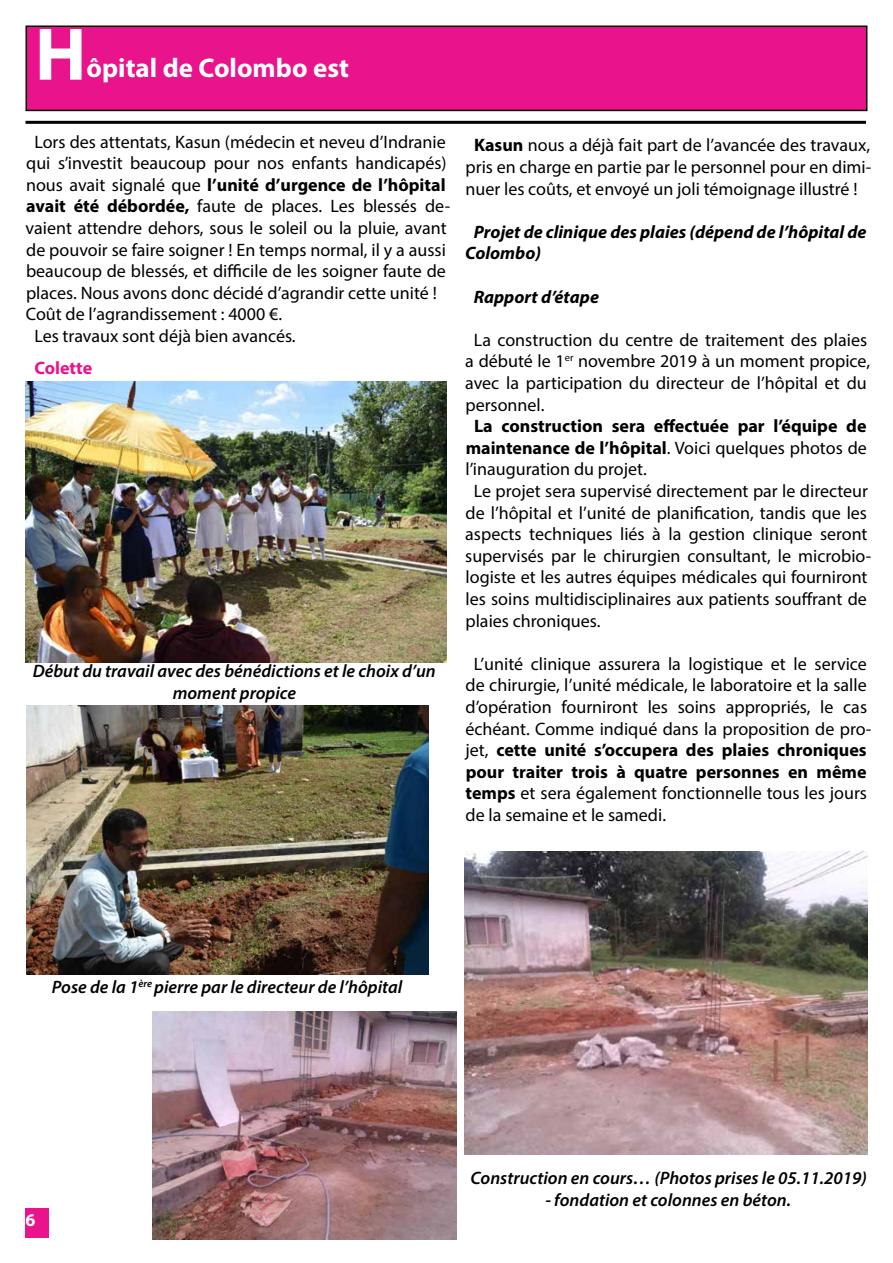
<style>
.page{position:relative;width:893px;height:1263px;background:#fff}
.page>*{position:absolute;margin:0;border:0;box-sizing:border-box;transform-origin:0 0}
.t1{font:700 75px "Myriad Pro";color:#fff}
.t2{font:700 27px "Myriad Pro";color:#fff}
.t3{font:18px/21.6px "Myriad Pro";color:#000}
.t4{font:italic 600 18px/21.6px "Myriad Pro";color:#000;text-align:center}
.t5{font:700 18px "Myriad Pro";color:#000}
.t6{font:italic 700 18px/21.6px "Myriad Pro";color:#000}
.t7{font:700 18px "Myriad Pro";color:#e9138c}
.t8{font:700 18px "Myriad Pro";color:#fff}
.s1{font-weight:400}
.s2{font-weight:700}
</style>
<div class="page">
<div style="left:26px;top:1208px;width:23px;height:29px;background:#e9138c"></div>
<div style="left:26px;top:26px;width:841px;height:84px;background:#e9138c"></div>
<div style="left:26px;top:26px;width:841px;height:85px;border:2px solid #000"></div>
<hr style="left:26px;top:121px;width:840px;height:3px;background:#000">
<img style="left:26px;top:382px;width:420px;height:280px">
<img style="left:26px;top:705px;width:403px;height:269px">
<img style="left:152px;top:1011px;width:304px;height:228px">
<img style="left:465px;top:851px;width:402px;height:303px">
<h1 class="t1" style="left:35px;top:5px;width:53px">H</h1>
<h2 class="t2" style="left:87px;top:51px;width:264px">ôpital de Colombo est</h2>
<p class="t3" style="left:34px;top:130px;width:413px">Lors des attentats, Kasun (médecin et neveu d’Indranie</p>
<p class="t3" style="left:26px;top:152px;width:422px">qui s’investit beaucoup pour nos enfants handicapés)</p>
<p class="t5" style="left:26px;top:173px;width:421px"><span class="s1">nous avait signalé que</span> l’unité d’urgence de l’hôpital</p>
<p class="t3" style="left:26px;top:195px;width:426px"><span class="s2">avait été débordée,</span> faute de places. Les blessés de-</p>
<p class="t3" style="left:26px;top:217px;width:422px">vaient attendre dehors, sous le soleil ou la pluie, avant</p>
<p class="t3" style="left:26px;top:238px;width:421px">de pouvoir se faire soigner ! En temps normal, il y a aussi</p>
<p class="t3" style="left:26px;top:260px;width:421px">beaucoup de blessés, et difficile de les soigner faute de</p>
<p class="t3" style="left:26px;top:282px;width:412px">places. Nous avons donc décidé d’agrandir cette unité !</p>
<p class="t3" style="left:26px;top:303px;width:258px">Coût de l’agrandissement : 4000 €.</p>
<p class="t3" style="left:34px;top:325px;width:263px">Les travaux sont déjà bien avancés.</p>
<p class="t7" style="left:34px;top:357px;width:59px">Colette</p>
<p class="t4" style="left:33px;top:660px;width:405px">Début du travail avec des bénédictions et le choix d’un moment propice</p>
<p class="t3" style="left:465px;top:134px;width:407px;text-align:justify;text-indent:9px"><span class="s2">Kasun</span> nous a déjà fait part de l’avancée des travaux, pris en charge en partie par le personnel pour en dimi&shy;nuer les coûts, et envoyé un joli témoignage illustré !</p>
<p class="t6" style="left:465px;top:220px;width:403px;text-indent:9px">Projet de clinique des plaies (dépend de l’hôpital de<br>Colombo)</p>
<p class="t6" style="left:474px;top:285px;width:127px">Rapport d’étape</p>
<p class="t3" style="left:465px;top:329px;width:406px;text-indent:9px">La construction du centre de traitement des plaies a débuté le 1<sup>er</sup> novembre 2019 à un moment propice, avec la participation du directeur de l’hôpital et du personnel.</p>
<p class="t5" style="left:474px;top:414px;width:394px">La construction sera effectuée par l’équipe de</p>
<p class="t5" style="left:466px;top:436px;width:403px">maintenance de l’hôpital<span class="s1">. Voici quelques photos de</span></p>
<p class="t3" style="left:466px;top:458px;width:183px">l’inauguration du projet.</p>
<p class="t3" style="left:474px;top:480px;width:396px">Le projet sera supervisé directement par le directeur</p>
<p class="t3" style="left:466px;top:501px;width:403px">de l’hôpital et l’unité de planification, tandis que les</p>
<p class="t3" style="left:465px;top:523px;width:404px">aspects techniques liés à la gestion clinique seront</p>
<p class="t3" style="left:465px;top:545px;width:408px">supervisés par le chirurgien consultant, le microbio-</p>
<p class="t3" style="left:466px;top:566px;width:403px">logiste et les autres équipes médicales qui fourniront</p>
<p class="t3" style="left:466px;top:588px;width:403px">les soins multidisciplinaires aux patients souffrant de</p>
<p class="t3" style="left:465px;top:609px;width:136px">plaies chroniques.</p>
<p class="t3" style="left:465px;top:653px;width:407px;text-indent:8px">L’unité clinique assurera la logistique et le service de chirurgie, l’unité médicale, le laboratoire et la salle d’opération fourniront les soins appropriés, le cas échéant. Comme indiqué dans la proposition de pro&shy;jet, <span class="s2">cette unité s’occupera des plaies chroniques pour traiter trois à quatre personnes en même temps</span> et sera également fonctionnelle tous les jours de la semaine et le samedi.</p>
<p class="t4" style="left:52px;top:976px;width:352px">Pose de la 1<sup>ère</sup> pierre par le directeur de l’hôpital</p>
<p class="t8" style="left:26px;top:1208px;width:11px">6</p>
<p class="t4" style="left:470px;top:1167px;width:398px">Construction en cours… (Photos prises le 05.11.2019)</p>
<p class="t4" style="left:545px;top:1189px;width:247px">- fondation et colonnes en béton.</p>
</div>
